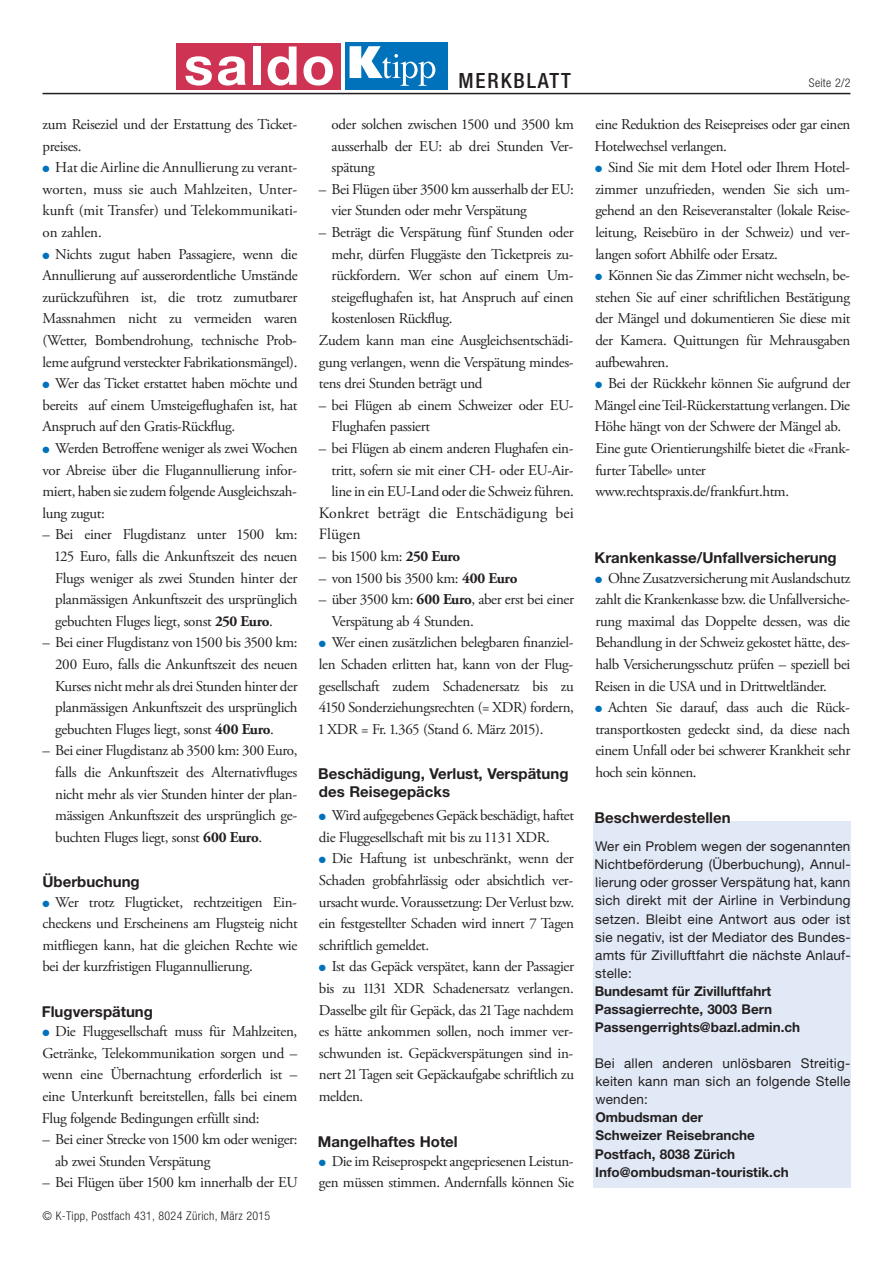
<style>
.page{position:relative;width:893px;height:1263px;background:#fff}
.page>*{position:absolute;margin:0;border:0;box-sizing:border-box;transform-origin:0 0}
.t1{font:500 condensed 21px "Helvetica Neue LT Std";letter-spacing:.09em;color:#231f20}
.t2{font:15.75px/21.6px "Adobe Garamond Pro";letter-spacing:.005em;color:#231f20}
.t3{font:15px/21.6px "Adobe Garamond Pro";letter-spacing:-.025em;color:#231f20}
.t4{font:700 15px/18px "Helvetica Neue LT Std";color:#231f20}
.t5{font:13.5px/18.1px "Helvetica Neue LT Std";letter-spacing:.015em;color:#231f20;text-align:justify}
.t6{font:700 13.5px/18.1px "Helvetica Neue LT Std";color:#231f20}
.t7{font:300 condensed 12px "Helvetica Neue LT Std";letter-spacing:.025em;color:#231f20}
.s1{font-family:"Zipp Dummbazz";font-size:9px;color:#0072bc}
.s2{font-weight:700}
</style>
<div class="page">
<div style="left:593px;top:821px;width:257px;height:366px;background:#e1e9f6"></div>
<hr style="left:43px;top:93px;width:807px;height:1px;background:#231f20">
<div style="left:345px;top:43px;width:102px;height:46px;background:#0072bc"></div>
<svg style="left:350px;top:46px;width:85px;height:40px"></svg>
<div style="left:176px;top:43px;width:164px;height:46px;background:#ce3353"></div>
<svg style="left:185px;top:56px;width:27px;height:30px"></svg>
<svg style="left:218px;top:56px;width:28px;height:30px"></svg>
<div style="left:253px;top:46px;width:8px;height:39px;background:#fff"></div>
<svg style="left:268px;top:46px;width:29px;height:40px"></svg>
<svg style="left:303px;top:56px;width:30px;height:30px"></svg>
<p class="t3" style="left:43px;top:115px;width:257px">zum Reiseziel und der Erstattung des Ticket&shy;preises.<br><span class="s1">l</span> Hat die Airline die Annullierung zu verant&shy;worten, muss sie auch Mahlzeiten, Unter&shy;kunft (mit Transfer) und Telekommunikati&shy;on zahlen.<br><span class="s1">l</span> Nichts zugut haben Passagiere, wenn die Annullierung auf ausserordentliche Umstände zurückzuführen ist, die trotz zumutbarer Massnahmen nicht zu vermeiden waren (Wetter, Bombendrohung, technische Prob - leme aufgrund versteckter Fabrikationsmängel). <span class="s1">l</span> Wer das Ticket erstattet haben möchte und bereits auf einem Umsteigeflughafen ist, hat Anspruch auf den Gratis-Rückflug.<br><span class="s1">l</span> Werden Betroffene weniger als zwei Wochen vor Abreise über die Flugannullierung infor&shy;miert, haben sie zudem folgende Ausgleichszah&shy;lung zugut:</p>
<p class="t3" style="left:55px;top:525px;width:244px;text-align:justify;text-indent:-13px">– Bei einer Flugdistanz unter 1500 km:<br>125 Euro, falls die Ankunftszeit des neuen Flugs weniger als zwei Stunden hinter der planmässigen Ankunftszeit des ursprünglich gebuchten Fluges liegt, sonst <span class="s2">250 Euro</span>.</p>
<p class="t3" style="left:55px;top:633px;width:244px;text-align:justify;text-indent:-13px">– Bei einer Flugdistanz von 1500 bis 3500 km:<br>200 Euro, falls die Ankunftszeit des neuen Kurses nicht mehr als drei Stunden hinter der planmässigen Ankunftszeit des ursprünglich gebuchten Fluges liegt, sonst <span class="s2">400 Euro</span>.</p>
<p class="t3" style="left:55px;top:741px;width:244px;text-align:justify;text-indent:-13px">– Bei einer Flugdistanz ab 3500 km: 300 Euro, falls die Ankunftszeit des Alternativfluges nicht mehr als vier Stunden hinter der plan&shy;mässigen Ankunftszeit des ursprünglich ge&shy;buchten Fluges liegt, sonst <span class="s2">600 Euro</span>.</p>
<p class="t4" style="left:42px;top:874px;width:99px">Überbuchung</p>
<p class="t3" style="left:43px;top:892px;width:257px;text-align:justify"><span class="s1">l</span> Wer trotz Flugticket, rechtzeitigen Ein - checkens und Erscheinens am Flugsteig nicht mitfliegen kann, hat die gleichen Rechte wie bei der kurzfristigen Flug annullierung.</p>
<p class="t4" style="left:42px;top:1004px;width:113px">Flugverspätung</p>
<p class="t3" style="left:42px;top:1022px;width:257px;text-align:justify"><span class="s1">l</span> Die Fluggesellschaft muss für Mahlzeiten, Getränke, Telekommunikation sorgen und – wenn eine Übernachtung erforderlich ist – eine Unterkunft bereitstellen, falls bei einem Flug folgende Bedingungen erfüllt sind:</p>
<p class="t3" style="left:55px;top:1130px;width:244px;text-indent:-13px">– Bei einer Strecke von 1500 km oder weniger: ab zwei Stunden Verspätung</p>
<p class="t3" style="left:42px;top:1173px;width:257px">– Bei Flügen über 1500 km innerhalb der EU</p>
<p class="t7" style="left:43px;top:1212px;width:229px">© K-Tipp, Postfach 431, 8024 Zürich, März 2015</p>
<h1 class="t1" style="left:458px;top:73px;width:114px">MERKBLATT</h1>
<p class="t3" style="left:332px;top:115px;width:244px;text-align:justify">oder solchen zwischen 1500 und 3500 km ausserhalb der EU: ab drei Stunden Ver - spätung</p>
<p class="t3" style="left:332px;top:179px;width:244px;text-indent:-13px">– Bei Flügen über 3500 km ausserhalb der EU: vier Stunden oder mehr Verspätung</p>
<p class="t3" style="left:319px;top:223px;width:256px">– Beträgt die Verspätung fünf Stunden oder</p>
<p class="t3" style="left:332px;top:244px;width:244px">mehr, dürfen Fluggäste den Ticketpreis zu-</p>
<p class="t3" style="left:332px;top:266px;width:243px">rückfordern. Wer schon auf einem Um -</p>
<p class="t3" style="left:332px;top:287px;width:244px">steigeflughafen ist, hat Anspruch auf einen</p>
<p class="t3" style="left:332px;top:309px;width:122px">kostenlosen Rückflug.</p>
<p class="t3" style="left:319px;top:331px;width:256px">Zudem kann man eine Ausgleichsentschädi-</p>
<p class="t3" style="left:319px;top:352px;width:256px">gung verlangen, wenn die Ver spätung mindes-</p>
<p class="t3" style="left:319px;top:374px;width:165px">tens drei Stunden beträgt und</p>
<p class="t3" style="left:332px;top:395px;width:244px;text-indent:-13px">– bei Flügen ab einem Schweizer oder EU-<br>Flughafen passiert</p>
<p class="t3" style="left:332px;top:439px;width:244px;text-align:justify;text-indent:-13px">– bei Flügen ab einem anderen Flughafen ein&shy;tritt, sofern sie mit einer CH- oder EU-Air&shy;line in ein EU-Land oder die Schweiz führen.</p>
<p class="t2" style="left:319px;top:503px;width:256px">Konkret beträgt die Entschädigung bei<br>Flügen</p>
<p class="t3" style="left:319px;top:547px;width:143px">– bis 1500 km: <span class="s2">250 Euro</span></p>
<p class="t3" style="left:319px;top:568px;width:200px">– von 1500 bis 3500 km: <span class="s2">400 Euro</span></p>
<p class="t3" style="left:319px;top:590px;width:257px">– über 3500 km: <span class="s2">600 Euro</span>, aber erst bei einer</p>
<p class="t3" style="left:332px;top:611px;width:144px">Verspätung ab 4 Stunden.</p>
<p class="t3" style="left:319px;top:633px;width:256px"><span class="s1">l</span> Wer einen zusätzlichen belegbaren finanziel-</p>
<p class="t3" style="left:319px;top:655px;width:256px">len Schaden erlitten hat, kann von der Flug -</p>
<p class="t3" style="left:319px;top:676px;width:256px">gesellschaft zudem Schadenersatz bis zu</p>
<p class="t3" style="left:319px;top:698px;width:257px">4150 Sonderziehungsrechten (= XDR) fordern,</p>
<p class="t3" style="left:319px;top:719px;width:226px">1 XDR = Fr. 1.365 (Stand 6. März 2015).</p>
<p class="t4" style="left:318px;top:766px;width:252px">Beschädigung, Verlust, Verspätung des Reisegepäcks</p>
<p class="t3" style="left:319px;top:806px;width:257px"><span class="s1">l</span> Wird aufgegebenes Gepäck beschädigt, haftet die Fluggesellschaft mit bis zu 1131 XDR.<br><span class="s1">l</span> Die Haftung ist unbeschränkt, wenn der Schaden grobfahrlässig oder absichtlich ver - ursacht wurde. Voraussetzung: Der Verlust bzw. ein festgestellter Schaden wird innert 7 Tagen schriftlich gemeldet.<br><span class="s1">l</span> Ist das Gepäck verspätet, kann der Passagier bis zu 1131 XDR Schadenersatz verlangen.<br>Dasselbe gilt für Gepäck, das 21 Tage nachdem es hätte ankommen sollen, noch immer ver&shy;schwunden ist. Gepäckverspätungen sind in&shy;nert 21 Tagen seit Gepäckaufgabe schriftlich zu melden.</p>
<p class="t4" style="left:318px;top:1134px;width:141px">Mangelhaftes Hotel</p>
<p class="t3" style="left:319px;top:1151px;width:257px"><span class="s1">l</span> Die im Reiseprospekt angepriesenen Leistun&shy;gen müssen stimmen. Andernfalls können Sie</p>
<p class="t7" style="left:809px;top:79px;width:43px">Seite 2/2</p>
<p class="t3" style="left:594px;top:115px;width:258px">eine Reduktion des Reisepreises oder gar einen Hotelwechsel verlangen.<br><span class="s1">l</span> Sind Sie mit dem Hotel oder Ihrem Hotel&shy;zimmer unzufrieden, wenden Sie sich um - gehend an den Reiseveranstalter (lokale Reise&shy;leitung, Reisebüro in der Schweiz) und ver - langen sofort Abhilfe oder Ersatz.<br><span class="s1">l</span> Können Sie das Zimmer nicht wechseln, be&shy;stehen Sie auf einer schriftlichen Bestätigung der Mängel und dokumen tieren Sie diese mit der Kamera. Quittungen für Mehrausgaben aufbewahren.<br><span class="s1">l</span> Bei der Rückkehr können Sie aufgrund der Mängel eine Teil-Rückerstattung verlangen. Die Höhe hängt von der Schwere der Mängel ab.<br>Eine gute Orientierungshilfe bietet die «Frank&shy;furter Tabelle» unter www.rechtspraxis.de/frankfurt.htm.</p>
<p class="t4" style="left:595px;top:550px;width:244px">Krankenkasse/Unfallversicherung</p>
<p class="t3" style="left:595px;top:568px;width:257px"><span class="s1">l</span> Ohne Zusatzversicherung mit Ausland schutz zahlt die Krankenkasse bzw. die Unfallversiche&shy;rung maximal das Doppelte dessen, was die Behandlung in der Schweiz gekostet hätte, des&shy;halb Versicherungsschutz prüfen – speziell bei Reisen in die USA und in Drittweltländer.<br><span class="s1">l</span> Achten Sie darauf, dass auch die Rück - transportkosten gedeckt sind, da diese nach einem Unfall oder bei schwerer Krankheit sehr hoch sein können.</p>
<p class="t4" style="left:595px;top:810px;width:138px">Beschwerdestellen</p>
<p class="t5" style="left:595px;top:839px;width:258px">Wer ein Problem wegen der sogenannten Nichtbeförderung (Überbuchung), Annul&shy;lierung oder grosser Verspätung hat, kann sich direkt mit der Airline in Verbindung setzen. Bleibt eine Antwort aus oder ist sie negativ, ist der Mediator des Bundes&shy;amts für Zivilluftfahrt die nächste Anlauf&shy;stelle:</p>
<p class="t6" style="left:595px;top:983px;width:207px">Bundesamt für Zivilluftfahrt<br>Passagierrechte, 3003 Bern<br>Passengerrights@bazl.admin.ch</p>
<p class="t5" style="left:595px;top:1055px;width:257px">Bei allen anderen unlösbaren Streitig - keiten kann man sich an folgende Stelle wenden:</p>
<p class="t6" style="left:595px;top:1110px;width:196px">Ombudsman der<br>Schweizer Reisebranche<br>Postfach, 8038 Zürich<br>Info@ombudsman-touristik.ch</p>
</div>
